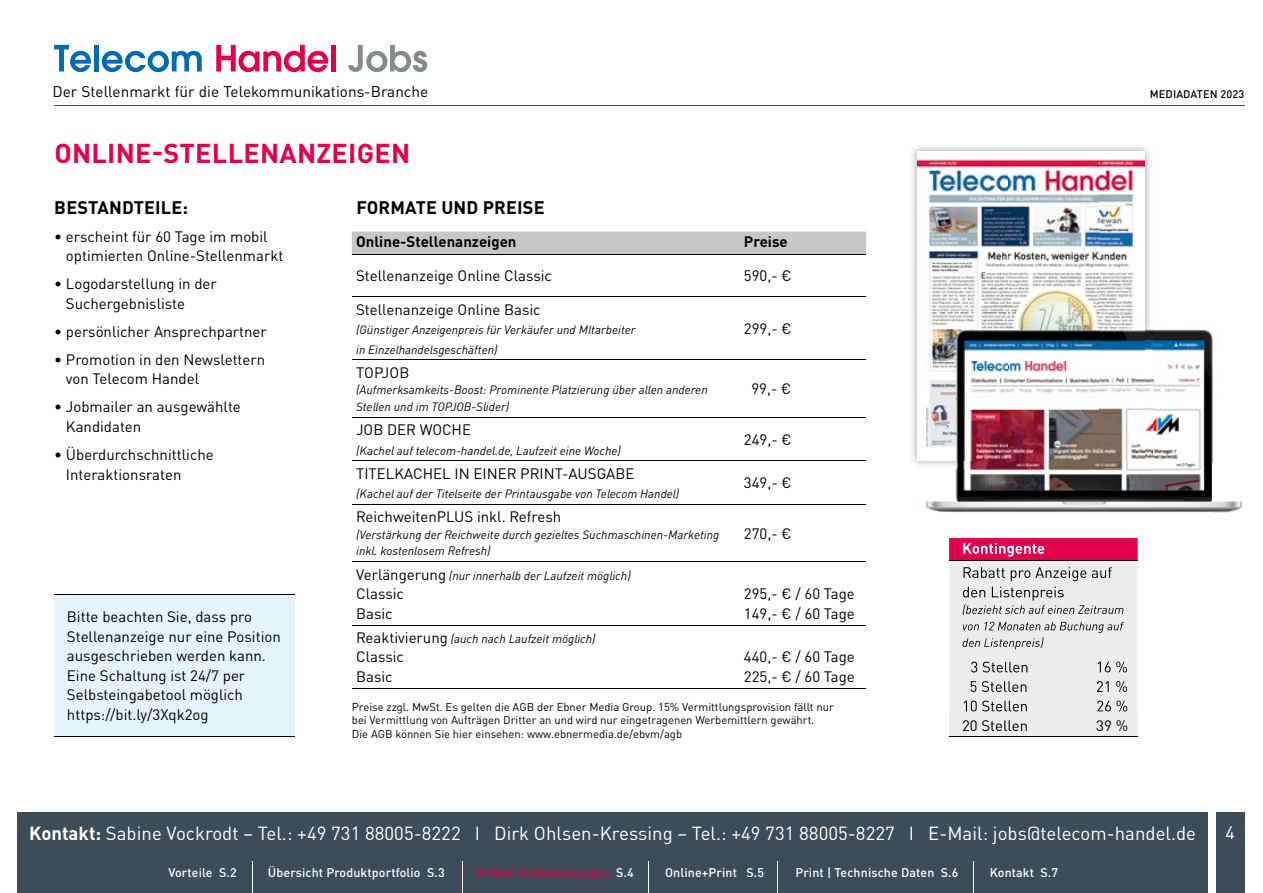
<style>
.page{position:relative;width:1263px;height:893px;background:#fff}
.page>*{position:absolute;margin:0;border:0;box-sizing:border-box;transform-origin:0 0}
.t1{font:700 27px "DINOT";letter-spacing:.01em;color:#e3004a}
.t2{font:18.75px "DINOT";letter-spacing:.005em;color:#fff}
.t3{font:700 18px "DINOT";letter-spacing:.01em;color:#000}
.t4{font:18px "DINOT";color:#fff}
.t5{font:15.3px "DINOT";color:#000}
.t6{font:15px/19.5px "DINOT";color:#000}
.t7{font:700 15px "DINOT";color:#000}
.t8{font:500 12.45px "DINOT";letter-spacing:.01em;color:#fff}
.t9{font:500 12.45px "DINOT";letter-spacing:.01em;color:#e3004a}
.t10{font:italic 12px/16.5px "DINOT";color:#000}
.t11{font:11.25px/13.5px "DINOT";color:#000}
.t12{font:500 10.95px "DINOT";letter-spacing:.01em;color:#000}
.s1{font-style:normal;font-size:15px}
.s2{font-weight:700}
.s3{color:#fff}
</style>
<div class="page">
<hr style="left:54px;top:106px;width:1190px;height:1px;background:#484e54">
<svg style="left:54px;top:45px;width:37px;height:27px"></svg>
<div style="left:94px;top:45px;width:5px;height:26px;background:#006ab3"></div>
<svg style="left:102px;top:51px;width:100px;height:21px"></svg>
<svg style="left:216px;top:45px;width:112px;height:27px"></svg>
<div style="left:331px;top:45px;width:5px;height:26px;background:#e3004a"></div>
<svg style="left:348px;top:45px;width:79px;height:27px"></svg>
<div style="left:352px;top:232px;width:514px;height:22px;background:#c6c7c8"></div>
<hr style="left:352px;top:254px;width:383px;height:1px;background:#000">
<hr style="left:352px;top:360px;width:383px;height:1px;background:#000">
<hr style="left:352px;top:504px;width:383px;height:1px;background:#000">
<hr style="left:735px;top:254px;width:131px;height:1px;background:#000">
<hr style="left:735px;top:360px;width:131px;height:1px;background:#000">
<hr style="left:735px;top:504px;width:131px;height:1px;background:#000">
<hr style="left:352px;top:297px;width:383px;height:1px;background:#000">
<hr style="left:352px;top:417px;width:383px;height:1px;background:#000">
<hr style="left:352px;top:461px;width:383px;height:1px;background:#000">
<hr style="left:352px;top:562px;width:383px;height:1px;background:#000">
<hr style="left:735px;top:297px;width:131px;height:1px;background:#000">
<hr style="left:735px;top:417px;width:131px;height:1px;background:#000">
<hr style="left:735px;top:461px;width:131px;height:1px;background:#000">
<hr style="left:735px;top:562px;width:131px;height:1px;background:#000">
<hr style="left:352px;top:625px;width:383px;height:1px;background:#000">
<hr style="left:352px;top:688px;width:383px;height:1px;background:#000">
<hr style="left:735px;top:625px;width:131px;height:1px;background:#000">
<hr style="left:735px;top:688px;width:131px;height:1px;background:#000">
<div style="left:949px;top:561px;width:188px;height:176px;background:#eceded"></div>
<hr style="left:949px;top:736px;width:188px;height:1px;background:#000">
<div style="left:54px;top:594px;width:240px;height:143px;background:#e5f4fb"></div>
<hr style="left:54px;top:594px;width:240px;height:1px;background:#000">
<hr style="left:54px;top:736px;width:240px;height:1px;background:#000">
<div style="left:1216px;top:812px;width:28px;height:81px;background:#3d4c57"></div>
<div style="left:18px;top:812px;width:1190px;height:81px;background:#3d4c57"></div>
<hr style="left:252px;top:861px;width:1px;height:32px;background:#fff">
<hr style="left:462px;top:861px;width:1px;height:32px;background:#fff">
<hr style="left:648px;top:861px;width:1px;height:32px;background:#fff">
<hr style="left:777px;top:861px;width:1px;height:32px;background:#fff">
<hr style="left:973px;top:861px;width:1px;height:32px;background:#fff">
<img style="left:912px;top:146px;width:238px;height:19px">
<img style="left:917px;top:151px;width:228px;height:309px">
<img style="left:1153px;top:329px;width:61px;height:134px">
<img style="left:926px;top:469px;width:135px;height:43px">
<img style="left:1061px;top:463px;width:151px;height:99px">
<img style="left:1212px;top:501px;width:30px;height:12px">
<img style="left:962px;top:581px;width:166px;height:131px">
<img style="left:949px;top:538px;width:188px;height:24px">
<img style="left:963px;top:543px;width:81px;height:14px">
<img style="left:963px;top:567px;width:149px;height:14px">
<img style="left:963px;top:587px;width:101px;height:14px">
<img style="left:963px;top:604px;width:161px;height:11px">
<img style="left:963px;top:622px;width:161px;height:11px">
<img style="left:962px;top:637px;width:81px;height:12px">
<img style="left:971px;top:662px;width:156px;height:10px">
<img style="left:962px;top:681px;width:165px;height:11px">
<img style="left:964px;top:701px;width:163px;height:10px">
<img style="left:912px;top:165px;width:5px;height:152px">
<img style="left:1145px;top:165px;width:5px;height:152px">
<img style="left:912px;top:317px;width:47px;height:152px">
<img style="left:1104px;top:317px;width:49px;height:152px">
<img style="left:958px;top:460px;width:146px;height:9px">
<p class="t5" style="left:53px;top:82px;width:377px">Der Stellenmarkt für die Telekommunikations-Branche</p>
<p class="t12" style="left:1150px;top:87px;width:96px">MEDIADATEN 2023</p>
<h1 class="t1" style="left:54px;top:135px;width:357px">ONLINE-STELLENANZEIGEN</h1>
<p class="t3" style="left:54px;top:196px;width:135px">BESTANDTEILE:</p>
<p class="t6" style="left:66px;top:227px;width:219px;text-indent:-12px">• erscheint für 60 Tage im mobil optimierten Online-Stellenmarkt</p>
<p class="t6" style="left:66px;top:274px;width:152px;text-indent:-12px">• Logodarstellung in der<br>Suchergebnisliste</p>
<p class="t6" style="left:54px;top:322px;width:214px">• persönlicher Ansprechpartner</p>
<p class="t6" style="left:66px;top:350px;width:201px;text-indent:-12px">• Promotion in den Newslettern von Telecom Handel</p>
<p class="t6" style="left:66px;top:397px;width:176px;text-indent:-12px">• Jobmailer an ausgewählte<br>Kandidaten</p>
<p class="t6" style="left:66px;top:445px;width:149px;text-indent:-12px">• Überdurchschnittliche<br>Interaktionsraten</p>
<p class="t6" style="left:67px;top:607px;width:215px">Bitte beachten Sie, dass pro<br>Stellenanzeige nur eine Position ausgeschrieben werden kann.<br>Eine Schaltung ist 24/7 per<br>Selbsteingabetool möglich https://bit.ly/3Xqk2og</p>
<p class="t3" style="left:356px;top:196px;width:190px">FORMATE UND PREISE</p>
<p class="t7" style="left:356px;top:232px;width:162px">Online-Stellenanzeigen</p>
<p class="t7" style="left:744px;top:232px;width:45px">Preise</p>
<p class="t6" style="left:356px;top:266px;width:197px">Stellenanzeige Online Classic</p>
<p class="t6" style="left:744px;top:266px;width:49px">590,- €</p>
<p class="t6" style="left:356px;top:299px;width:186px">Stellenanzeige Online Basic</p>
<p class="t10" style="left:356px;top:320px;width:281px;line-height:19.5px">(Günstiger Anzeigenpreis für Verkäufer und MItarbeiter in Einzelhandelsgeschäften)</p>
<p class="t6" style="left:744px;top:319px;width:49px">299,- €</p>
<p class="t6" style="left:356px;top:362px;width:55px">TOPJOB</p>
<p class="t10" style="left:356px;top:381px;width:353px">(Aufmerksamkeits-Boost: Prominente Platzierung über allen anderen<br>Stellen und im TOPJOB-Slider)</p>
<p class="t6" style="left:751px;top:379px;width:41px">99,- €</p>
<p class="t6" style="left:356px;top:420px;width:116px">JOB DER WOCHE</p>
<p class="t10" style="left:356px;top:442px;width:266px">(Kachel auf telecom-handel.de, Laufzeit eine Woche)</p>
<p class="t6" style="left:744px;top:429px;width:49px">249,- €</p>
<p class="t6" style="left:356px;top:463px;width:280px">TITELKACHEL IN EINER PRINT-AUSGABE</p>
<p class="t10" style="left:356px;top:485px;width:325px">(Kachel auf der Titelseite der Printausgabe von Telecom Handel)</p>
<p class="t6" style="left:744px;top:473px;width:49px">349,- €</p>
<p class="t6" style="left:356px;top:507px;width:207px">ReichweitenPLUS inkl. Refresh</p>
<p class="t10" style="left:356px;top:526px;width:365px">(Verstärkung der Reichweite durch gezieltes Suchmaschinen-Marketing inkl. kostenlosem Refresh)</p>
<p class="t6" style="left:744px;top:523px;width:49px">270,- €</p>
<p class="t10" style="left:356px;top:567px;width:276px"><span class="s1">Verlängerung</span> (nur innerhalb der Laufzeit möglich)</p>
<p class="t6" style="left:356px;top:584px;width:49px">Classic<br>Basic</p>
<p class="t6" style="left:744px;top:584px;width:112px">295,- € / 60 Tage<br>149,- € / 60 Tage</p>
<p class="t10" style="left:356px;top:630px;width:241px"><span class="s1">Reaktivierung</span> (auch nach Laufzeit möglich)</p>
<p class="t6" style="left:356px;top:647px;width:49px">Classic<br>Basic</p>
<p class="t6" style="left:744px;top:647px;width:112px">440,- € / 60 Tage<br>225,- € / 60 Tage</p>
<p class="t11" style="left:352px;top:700px;width:483px">Preise zzgl. MwSt. Es gelten die AGB der Ebner Media Group. 15% Vermittlungsprovision fällt nur bei Vermittlung von Aufträgen Dritter an und wird nur eingetragenen Werbemittlern gewährt.<br>Die AGB können Sie hier einsehen: www.ebnermedia.de/ebvm/agb</p>
<p class="t6" style="left:962px;top:715px;width:68px">20 Stellen</p>
<p class="t6" style="left:1096px;top:715px;width:33px">39 %</p>
<p class="t2" style="left:29px;top:821px;width:1168px"><span class="s2">Kontakt:</span> Sabine Vockrodt – Tel.: +49 731 88005-8222 I Dirk Ohlsen-Kressing – Tel.: +49 731 88005-8227 I E-Mail: jobs@telecom-handel.de</p>
<p class="t4" style="left:1225px;top:821px;width:11px">4</p>
<p class="t8" style="left:168px;top:864px;width:70px">Vorteile S.2</p>
<p class="t8" style="left:268px;top:864px;width:178px">Übersicht Produktportfolio S.3</p>
<p class="t9" style="left:476px;top:864px;width:159px">Online-Stellenanzeigen <span class="s3">S.4</span></p>
<p class="t8" style="left:665px;top:864px;width:101px">Online+Print S.5</p>
<p class="t8" style="left:795px;top:864px;width:165px">Print | Technische Daten S.6</p>
<p class="t8" style="left:990px;top:864px;width:70px">Kontakt S.7</p>
</div>
